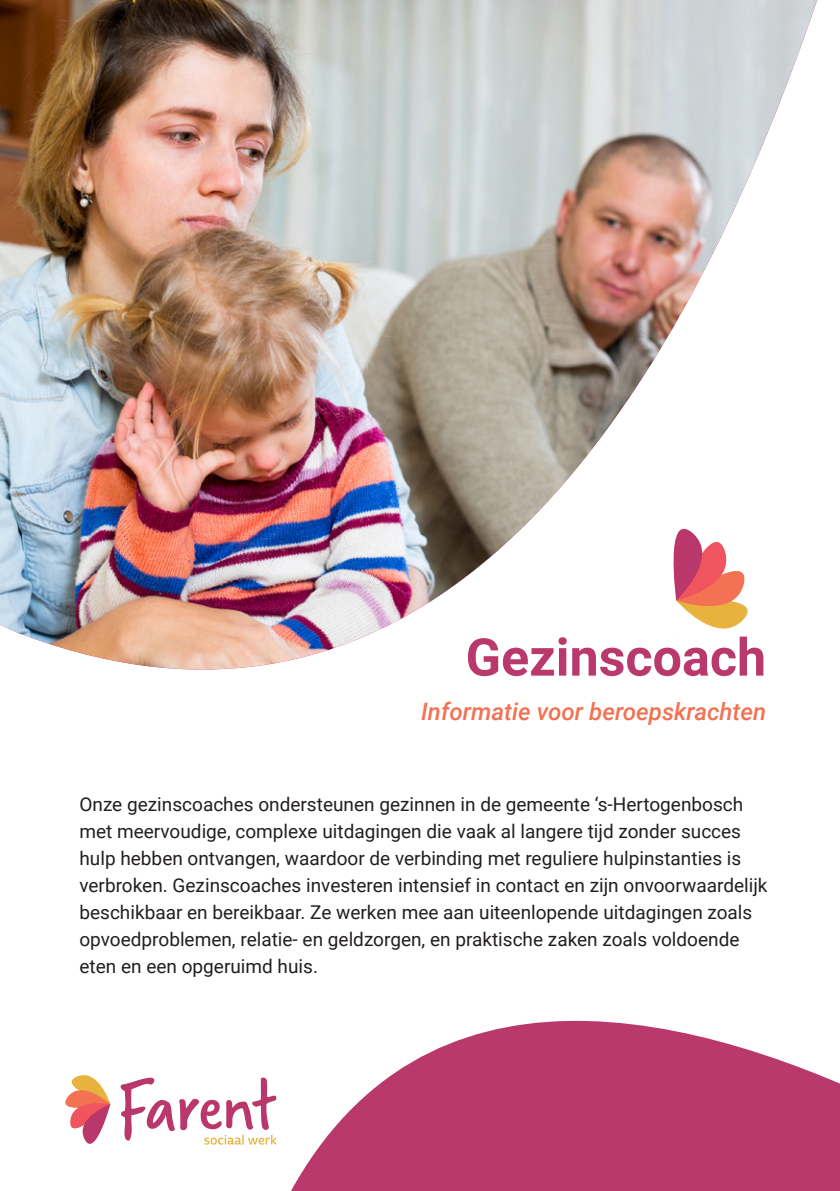
<style>
.page{position:relative;width:840px;height:1191px;background:#fff}
.page>*{position:absolute;margin:0;border:0;box-sizing:border-box;transform-origin:0 0}
.t1{font:700 52px "Roboto";color:#ba396c}
.t2{font:italic 500 24px "Roboto";color:#f37153}
.t3{font:19px/27px "Roboto";color:#231f20}
</style>
<div class="page">
<img style="left:0;top:0;width:816px;height:670px">
<svg style="left:65px;top:1020px;width:774px;height:171px;fill:#ba396c"></svg>
<svg style="left:621px;top:513px;width:139px;height:152px"></svg>
<svg style="left:609px;top:589px;width:5px;height:51px"></svg>
<p class="t1" style="left:465px;top:620px;width:302px">Gezinscoach</p>
<p class="t2" style="left:421px;top:695px;width:346px">Informatie voor beroepskrachten</p>
<p class="t3" style="left:79px;top:789px;width:689px">Onze gezinscoaches ondersteunen gezinnen in de gemeente ‘s-Hertogenbosch met meervoudige, complexe uitdagingen die vaak al langere tijd zonder succes hulp hebben ontvangen, waardoor de verbinding met reguliere hulpinstanties is verbroken. Gezinscoaches investeren intensief in contact en zijn onvoorwaardelijk beschikbaar en bereikbaar. Ze werken mee aan uiteenlopende uitdagingen zoals opvoedproblemen, relatie- en geldzorgen, en praktische zaken zoals voldoende eten en een opgeruimd huis.</p>
</div>
